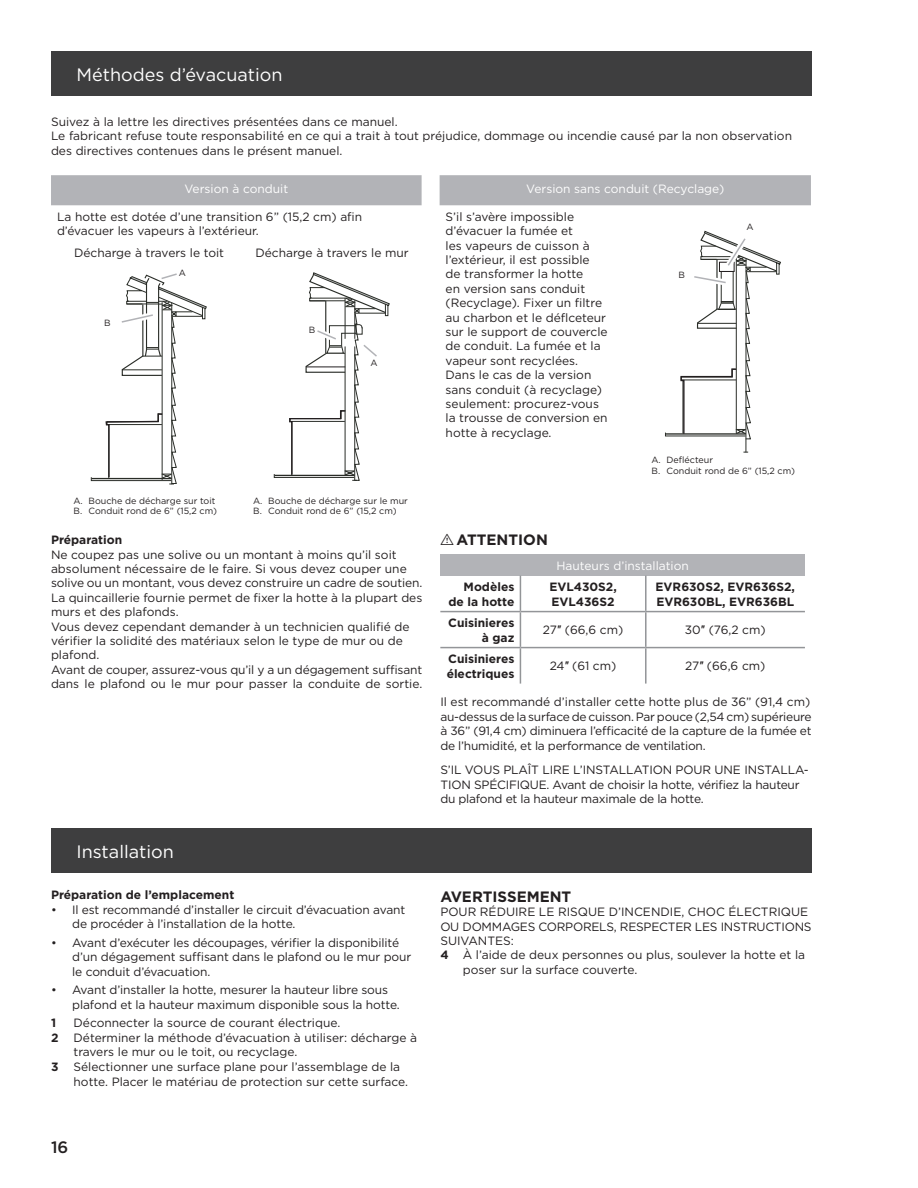
<style>
.page{position:relative;width:918px;height:1188px;background:#fff}
.page>*{position:absolute;margin:0;border:0;box-sizing:border-box;transform-origin:0 0}
.t1{font:18px "Gotham";color:#fff}
.t2{font:500 16.5px "Gotham";color:#231f20}
.t3{font:700 15px "Gotham";color:#231f20}
.t4{font:12px/14.4px "Gotham";color:#231f20}
.t5{font:12px/14.4px "Gotham";letter-spacing:-.02em;color:#231f20}
.t6{font:700 12px/14.4px "Gotham";color:#231f20}
.t7{font:12px "Gotham";color:#fff}
.t8{font:9px/10.8px "Gotham";color:#231f20}
.s1{font-family:"tables";font-weight:400}
.s2{font-family:"Arial"}
.s3{font-weight:700}
</style>
<div class="page">
<div style="left:51px;top:51px;width:761px;height:44px;background:#3e3e3f"></div>
<div style="left:51px;top:175px;width:760px;height:30px;background:#b2b3b7"></div>
<svg style="left:91px;top:273px;width:116px;height:212px"></svg>
<hr style="left:122px;top:369px;width:40px;height:1px;background:#2a2d28">
<svg style="left:274px;top:272px;width:116px;height:209px"></svg>
<hr style="left:306px;top:367px;width:39px;height:1px;background:#231f20">
<hr style="left:745px;top:259px;width:1px;height:193px;background:#2a2d28">
<svg style="left:665px;top:231px;width:116px;height:208px"></svg>
<hr style="left:698px;top:323px;width:38px;height:1px;background:#2a2d28">
<div style="left:440px;top:554px;width:365px;height:22px;background:#b2b3b7"></div>
<hr style="left:520px;top:576px;width:1px;height:35px;background:#939598">
<hr style="left:645px;top:576px;width:2px;height:35px;background:#939598">
<hr style="left:440px;top:611px;width:80px;height:1px;background:#939598">
<hr style="left:520px;top:611px;width:126px;height:1px;background:#939598">
<hr style="left:520px;top:612px;width:1px;height:35px;background:#939598">
<hr style="left:646px;top:611px;width:159px;height:1px;background:#939598">
<hr style="left:645px;top:612px;width:2px;height:35px;background:#939598">
<hr style="left:440px;top:647px;width:80px;height:1px;background:#939598">
<hr style="left:520px;top:647px;width:126px;height:1px;background:#939598">
<hr style="left:520px;top:648px;width:1px;height:36px;background:#939598">
<hr style="left:646px;top:647px;width:159px;height:1px;background:#939598">
<hr style="left:645px;top:648px;width:2px;height:36px;background:#939598">
<div style="left:51px;top:828px;width:761px;height:44px;background:#3e3e3f"></div>
<h1 class="t1" style="left:77px;top:63px;width:208px">Méthodes d’évacuation</h1>
<p class="t4" style="left:51px;top:114px;width:743px">Suivez à la lettre les directives présentées dans ce manuel.<br>Le fabricant refuse toute responsabilité en ce qui a trait à tout préjudice, dommage ou incendie causé par la non observation des directives contenues dans le présent manuel.</p>
<p class="t7" style="left:184px;top:181px;width:105px">Version à conduit</p>
<p class="t7" style="left:526px;top:181px;width:199px">Version sans conduit (Recyclage)</p>
<p class="t4" style="left:57px;top:209px;width:307px">La hotte est dotée d’une transition 6” (15,2 cm) afin d’évacuer les vapeurs à l’extérieur.</p>
<p class="t4" style="left:74px;top:245px;width:152px">Décharge à travers le toit</p>
<p class="t4" style="left:255px;top:245px;width:155px">Décharge à travers le mur</p>
<p class="t8" style="left:179px;top:267px;width:9px">A</p>
<p class="t4" style="left:446px;top:209px;width:164px">S’il s’avère impossible d’évacuer la fumée et<br>les vapeurs de cuisson à l’extérieur, il est possible de transformer la hotte<br>en version sans conduit (Recyclage). Fixer un filtre au charbon et le déflceteur sur le support de couvercle de conduit. La fumée et la vapeur sont recyclées.<br>Dans le cas de la version sans conduit (à recyclage) seulement: procurez-vous la trousse de conversion en hotte à recyclage.</p>
<p class="t8" style="left:746px;top:221px;width:9px">A</p>
<p class="t8" style="left:678px;top:269px;width:8px">B</p>
<p class="t8" style="left:104px;top:317px;width:8px">B</p>
<p class="t8" style="left:309px;top:324px;width:8px">B</p>
<p class="t8" style="left:370px;top:357px;width:9px">A</p>
<p class="t8" style="left:74px;top:495px;width:145px">A. Bouche de décharge sur toit<br>B. Conduit rond de 6” (15,2 cm)</p>
<p class="t8" style="left:253px;top:495px;width:156px">A. Bouche de décharge sur le mur<br>B. Conduit rond de 6” (15,2 cm)</p>
<p class="t6" style="left:51px;top:533px;width:73px">Préparation</p>
<p class="t4" style="left:51px;top:547px;width:373px">Ne coupez pas une solive ou un montant à moins qu’il soit absolument nécessaire de le faire. Si vous devez couper une solive ou un montant, vous devez construire un cadre de soutien.<br>La quincaillerie fournie permet de fixer la hotte à la plupart des murs et des plafonds.<br>Vous devez cependant demander à un technicien qualifié de vérifier la solidité des matériaux selon le type de mur ou de plafond.<br>Avant de couper, assurez-vous qu’il y a un dégagement suffisant dans le plafond ou le mur pour passer la conduite de sortie.</p>
<h1 class="t1" style="left:77px;top:840px;width:99px">Installation</h1>
<p class="t6" style="left:51px;top:888px;width:185px">Préparation de l’emplacement</p>
<p class="t4" style="left:72px;top:902px;width:335px;text-indent:-21px">• Il est recommandé d’installer le circuit d’évacuation avant de procéder à l’installation de la hotte.</p>
<p class="t4" style="left:72px;top:935px;width:341px;text-indent:-21px">• Avant d’exécuter les découpages, vérifier la disponibilité d’un dégagement suffisant dans le plafond ou le mur pour le conduit d’évacuation.</p>
<p class="t4" style="left:72px;top:983px;width:329px;text-indent:-21px">• Avant d’installer la hotte, mesurer la hauteur libre sous plafond et la hauteur maximum disponible sous la hotte.</p>
<p class="t6" style="left:51px;top:1016px;width:7px">1</p>
<p class="t4" style="left:74px;top:1016px;width:268px">Déconnecter la source de courant électrique.</p>
<p class="t6" style="left:51px;top:1030px;width:9px">2</p>
<p class="t4" style="left:74px;top:1030px;width:345px">Déterminer la méthode d’évacuation à utiliser: décharge à travers le mur ou le toit, ou recyclage.</p>
<p class="t6" style="left:51px;top:1059px;width:9px">3</p>
<p class="t4" style="left:74px;top:1058px;width:336px;line-height:15.3px">Sélectionner une surface plane pour l’assemblage de la hotte. Placer le matériau de protection sur cette surface.</p>
<p class="t8" style="left:652px;top:455px;width:145px">A. Deflécteur<br>B. Conduit rond de 6” (15,2 cm)</p>
<p class="t3" style="left:440px;top:530px;width:109px"><span class="s1">I</span> ATTENTION</p>
<p class="t7" style="left:556px;top:558px;width:134px">Hauteurs d’installation</p>
<p class="t6" style="left:448px;top:580px;width:67px;text-align:right">Modèles de la hotte</p>
<p class="t6" style="left:549px;top:580px;width:69px">EVL430S2,<br>EVL436S2</p>
<p class="t6" style="left:656px;top:580px;width:141px">EVR630S2, EVR636S2,<br>EVR630BL, EVR636BL</p>
<p class="t6" style="left:448px;top:616px;width:68px;text-align:right">Cuisinieres à gaz</p>
<p class="t4" style="left:543px;top:623px;width:82px">27<span class="s2">″</span> (66,6 cm)</p>
<p class="t4" style="left:685px;top:623px;width:82px">30<span class="s2">″</span> (76,2 cm)</p>
<p class="t6" style="left:447px;top:652px;width:69px">Cuisinieres électriques</p>
<p class="t4" style="left:550px;top:659px;width:68px">24<span class="s2">″</span> (61 cm)</p>
<p class="t4" style="left:685px;top:659px;width:82px">27<span class="s2">″</span> (66,6 cm)</p>
<p class="t4" style="left:440px;top:695px;width:373px;text-align:justify">Il est recommandé d’installer cette hotte plus de 36” (91,4 cm) au-dessus de la surface de cuisson. Par pouce (2,54 cm) supérieure à 36” (91,4 cm) diminuera l’efficacité de la capture de la fumée et de l’humidité, et la performance de ventilation.</p>
<p class="t5" style="left:440px;top:763px;width:370px">S’IL VOUS PLAÎT LIRE L’INSTALLATION POUR UNE INSTALLA-<br>TION SPÉCIFIQUE. Avant de choisir la hotte, vérifiez la hauteur du plafond et la hauteur maximale de la hotte.</p>
<p class="t3" style="left:440px;top:887px;width:132px">AVERTISSEMENT</p>
<p class="t4" style="left:440px;top:905px;width:369px">POUR RÉDUIRE LE RISQUE D’INCENDIE, CHOC ÉLECTRIQUE</p>
<p class="t5" style="left:440px;top:919px;width:373px">OU DOMMAGES CORPORELS, RESPECTER LES INSTRUCTIONS</p>
<p class="t4" style="left:440px;top:933px;width:75px">SUIVANTES:</p>
<p class="t4" style="left:440px;top:948px;width:366px"><span class="s3">4</span> À l’aide de deux personnes ou plus, soulever la hotte et la</p>
<p class="t4" style="left:463px;top:962px;width:176px">poser sur la surface couverte.</p>
<h2 class="t2" style="left:51px;top:1136px;width:19px">16</h2>
</div>
